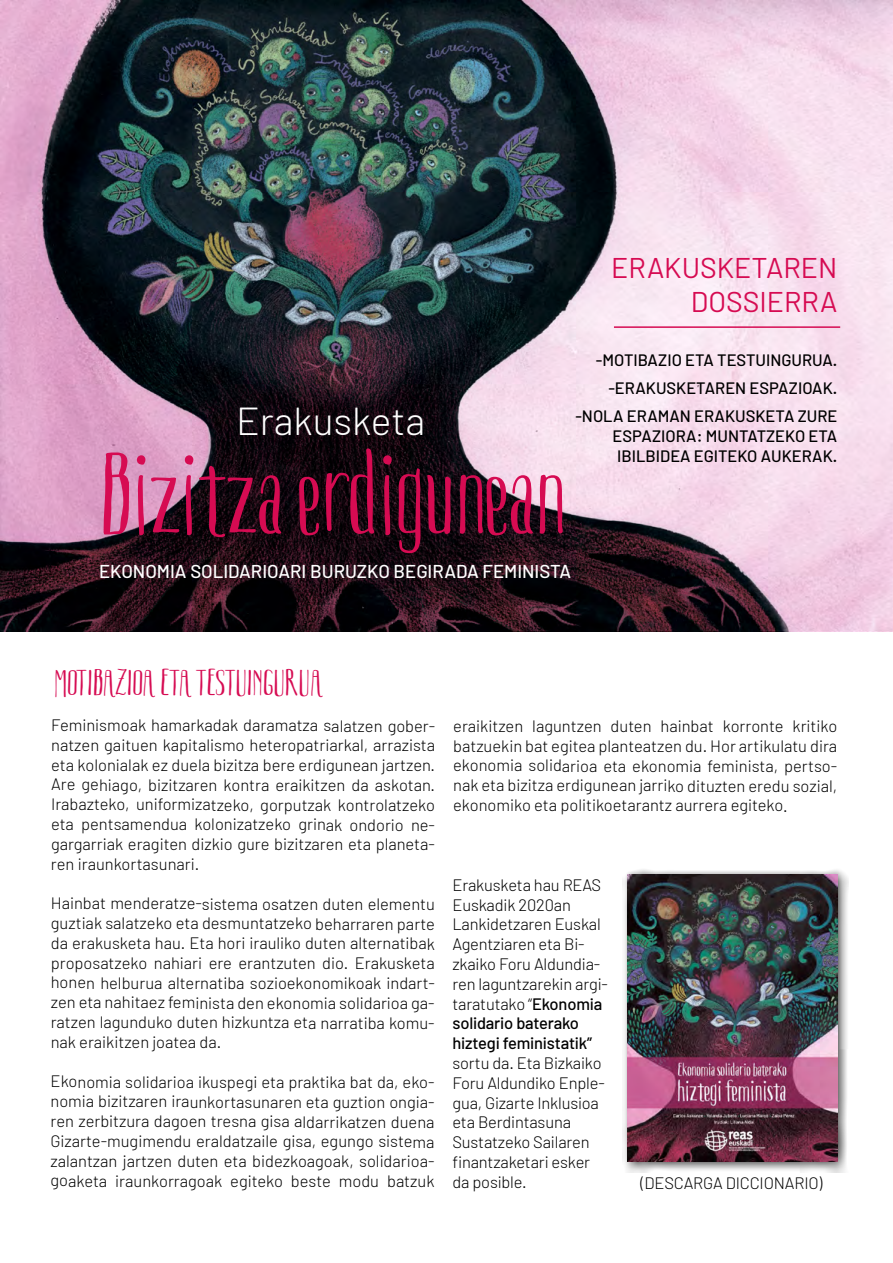
<style>
.page{position:relative;width:893px;height:1263px;background:#fff}
.page>*{position:absolute;margin:0;border:0;box-sizing:border-box;transform-origin:0 0}
.t1{font:112.5px "Boho Sans";color:#d60b52}
.t2{font:300 39px "Barlow";color:#fff}
.t3{font:36px "Boho Sans";color:#d60b52}
.t4{font:28.5px/34.2px "Barlow";color:#d60b52;text-align:right}
.t5{font:500 18.6px "Barlow";color:#fff}
.t6{font:300 16.5px/19.8px "Barlow";letter-spacing:-.01em;color:#000;text-align:justify}
.t7{font:500 16.5px/28.3px "Barlow";color:#000;text-align:right}
.s1{font-weight:500}
</style>
<div class="page">
<img style="left:0;top:0;width:893px;height:631px">
<hr style="left:614px;top:326px;width:226px;height:2px;background:#d60b52">
<div style="left:622px;top:868px;width:226px;height:305px;background:#000;opacity:.75"></div>
<img style="left:628px;top:874px;width:209px;height:287px">
<h3 class="t4" style="left:611px;top:250px;width:228px">ERAKUSKETAREN<br>DOSSIERRA</h3>
<h2 class="t2" style="left:236px;top:397px;width:191px">Erakusketa</h2>
<h1 class="t1" style="left:99px;top:429px;width:470px">Bizitza erdigunean</h1>
<p class="t7" style="left:575px;top:345px;width:263px">-MOTIBAZIO ETA TESTUINGURUA. -ERAKUSKETAREN ESPAZIOAK. -NOLA ERAMAN ERAKUSKETA ZURE</p>
<p class="t7" style="left:613px;top:426px;width:226px;line-height:19.8px;text-align:left">ESPAZIORA: MUNTATZEKO ETA<br>IBILBIDEA EGITEKO AUKERAK.</p>
<p class="t5" style="left:99px;top:560px;width:474px">EKONOMIA SOLIDARIOARI BURUZKO BEGIRADA FEMINISTA</p>
<h3 class="t3" style="left:54px;top:661px;width:270px">MOTIBAZIOA ETA TESTUINGURUA</h3>
<p class="t6" style="left:51px;top:715px;width:386px">Feminismoak hamarkadak daramatza salatzen gober&shy;natzen gaituen kapitalismo heteropatriarkal, arrazista eta kolonialak ez duela bizitza bere erdigunean jartzen.<br>Are gehiago, bizitzaren kontra eraikitzen da askotan.<br>Irabazteko, uniformizatzeko, gorputzak kontrolatzeko eta pentsamendua kolonizatzeko grinak ondorio ne&shy;gargarriak eragiten dizkio gure bizitzaren eta planeta&shy;ren iraunkortasunari.</p>
<p class="t6" style="left:51px;top:893px;width:386px">Hainbat menderatze-sistema osatzen duten elementu guztiak salatzeko eta desmuntatzeko beharraren parte da erakusketa hau. Eta hori irauliko duten alternatibak proposatzeko nahiari ere erantzuten dio. Erakusketa honen helburua alternatiba sozioekonomikoak indart&shy;zen eta nahitaez feminista den ekonomia solidarioa ga&shy;ratzen lagunduko duten hizkuntza eta narratiba komu&shy;nak eraikitzen joatea da.</p>
<p class="t6" style="left:50px;top:1071px;width:386px">Ekonomia solidarioa ikuspegi eta praktika bat da, eko&shy;nomia bizitzaren iraunkortasunaren eta guztion ongia&shy;ren zerbitzura dagoen tresna gisa aldarrikatzen duena Gizarte-mugimendu eraldatzaile gisa, egungo sistema zalantzan jartzen duten eta bidezkoagoak, solidarioa&shy;goaketa iraunkorragoak egiteko beste modu batzuk</p>
<p class="t6" style="left:453px;top:716px;width:386px">eraikitzen laguntzen duten hainbat korronte kritiko batzuekin bat egitea planteatzen du. Hor artikulatu dira ekonomia solidarioa eta ekonomia feminista, pertso&shy;nak eta bizitza erdigunean jarriko dituzten eredu sozial, ekonomiko eta politikoetarantz aurrera egiteko.</p>
<p class="t6" style="left:452px;top:874px;width:157px;text-align:left">Erakusketa hau REAS<br>Euskadik 2020an<br>Lankidetzaren Euskal<br>Agentziaren eta Bi&shy;zkaiko Foru Aldundia&shy;ren laguntzarekin argi&shy;taratutako “<span class="s1">Ekonomia solidario baterako hiztegi feministatik”</span></p>
<p class="t6" style="left:452px;top:1053px;width:154px;text-align:left">sortu da. Eta Bizkaiko<br>Foru Aldundiko Enple&shy;gua, Gizarte Inklusioa eta Berdintasuna<br>Sustatzeko Sailaren finantzaketari esker da posible.</p>
<p class="t6" style="left:641px;top:1172px;width:183px">(DESCARGA DICCIONARIO)</p>
</div>
